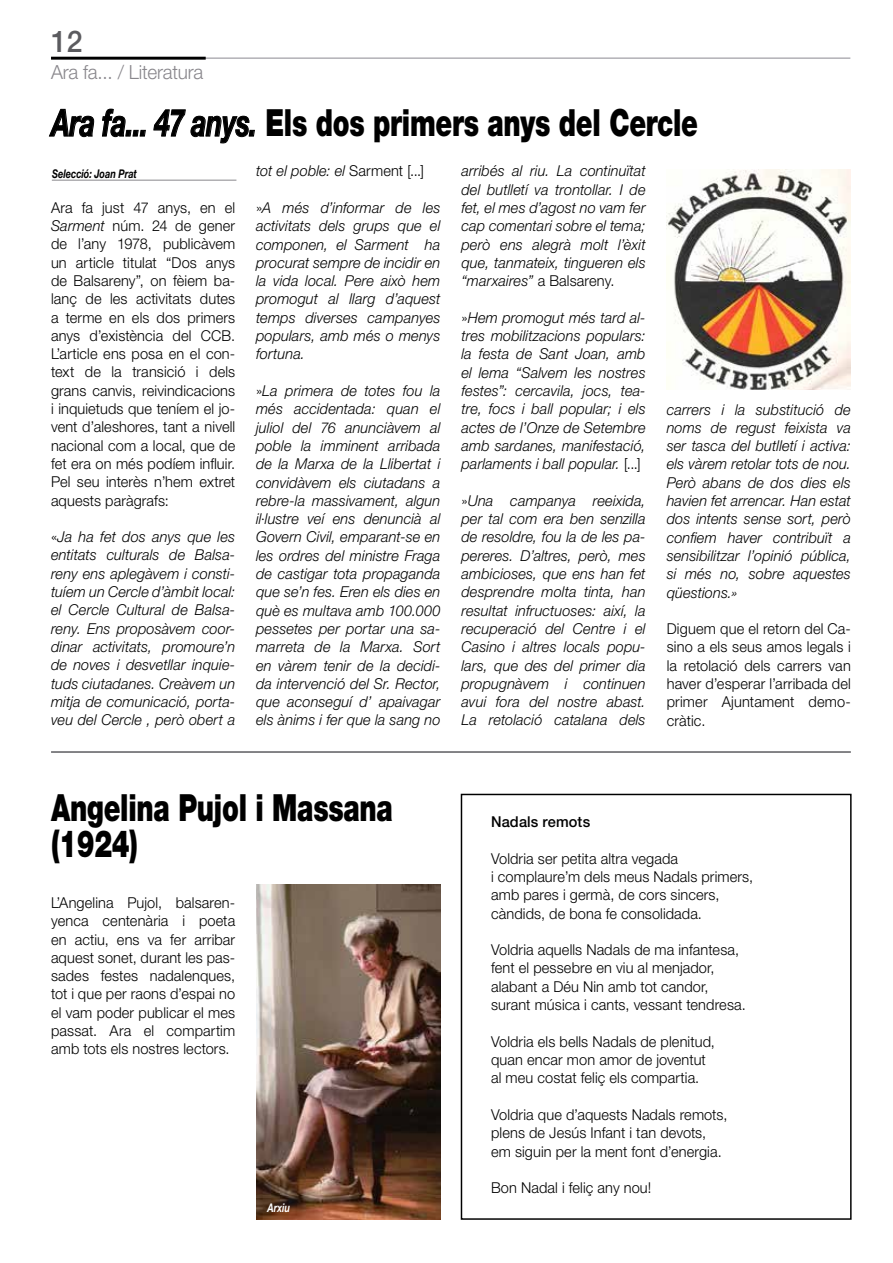
<style>
.page{position:relative;width:893px;height:1263px;background:#fff}
.page>*{position:absolute;margin:0;border:0;box-sizing:border-box;transform-origin:0 0}
.t1{font:900 37.5px/36px "Helvetica Neue LT Std";letter-spacing:-.01em;color:#000;scale:.71 1}
.t2{font:500 30px "Helvetica Neue LT Std";color:#5b5b5f;scale:.94 1}
.t3{font:300 19.5px "Helvetica Neue LT Std";letter-spacing:-.01em;color:#89878c}
.t4{font:italic 300 15px/18.3px "Helvetica Neue LT Std";letter-spacing:.01em;color:#000;text-align:justify}
.t5{font:300 15px/18.3px "Helvetica Neue LT Std";letter-spacing:.01em;color:#000}
.t6{font:500 15px "Helvetica Neue LT Std";letter-spacing:.01em;color:#000}
.t7{font:italic 700 12px "Helvetica Neue LT Std";color:#000;scale:.77 1}
.t8{font:italic 700 12px "Helvetica Neue LT Std";color:#fff;scale:.77 1}
.s1{font-weight:700;font-style:italic}
.s2{font-style:normal}
.s3{font-style:italic}
</style>
<div class="page">
<hr style="left:51px;top:57px;width:799px;height:2px;background:#b0afb5">
<hr style="left:51px;top:57px;width:155px;height:3px;background:#000">
<hr style="left:52px;top:180px;width:184px;height:1px;background:#89878c">
<img style="left:667px;top:169px;width:184px;height:221px">
<hr style="left:51px;top:751px;width:800px;height:2px;background:#5b5b5f">
<img style="left:256px;top:885px;width:184px;height:334px">
<h2 class="t2" style="left:51px;top:24px;width:35px">12</h2>
<h3 class="t3" style="left:51px;top:60px;width:154px">Ara fa... / Literatura</h3>
<h1 class="t1" style="left:52px;top:105px;width:912px"><span class="s1">Ara fa... 47 anys.</span> Els dos primers anys del Cercle</h1>
<p class="t7" style="left:52px;top:166px;width:112px">Selecció: Joan Prat</p>
<p class="t4" style="left:256px;top:162px;width:169px">tot el poble: el <span class="s2">Sarment [...]</span></p>
<p class="t4" style="left:256px;top:198px;width:186px"><span class="s2">»</span>A més d’informar de les activitats dels grups que el componen, el Sarment ha procurat sempre de incidir en la vida local. Pere això hem promogut al llarg d’aquest temps diverses campanyes populars, amb més o menys fortuna.</p>
<p class="t4" style="left:256px;top:381px;width:186px"><span class="s2">»</span>La primera de totes fou la més accidentada: quan el juliol del 76 anunciàvem al poble la imminent arribada de la Marxa de la Llibertat i convidàvem els ciutadans a rebre-la massivament, algun il·lustre veí ens denuncià al Govern Civil, emparant-se en les ordres del ministre Fraga de castigar tota propaganda que se’n fes. Eren els dies en què es multava amb 100.000 pessetes per portar una sa&shy;marreta de la Marxa. Sort en vàrem tenir de la decidi&shy;da intervenció del Sr. Rector, que aconseguí d’ apaivagar els ànims i fer que la sang no</p>
<p class="t5" style="left:51px;top:198px;width:186px;text-align:justify">Ara fa just 47 anys, en el <span class="s3">Sarment</span> núm. 24 de gener de l’any 1978, publicàvem un article titulat “Dos anys de Balsareny”, on fèiem ba&shy;lanç de les activitats dutes a terme en els dos primers anys d’existència del CCB.<br>L’article ens posa en el con&shy;text de la transició i dels grans canvis, reivindicacions i inquietuds que teníem el jo&shy;vent d’aleshores, tant a nivell nacional com a local, que de fet era on més podíem influir.<br>Pel seu interès n’hem extret aquests paràgrafs:</p>
<p class="t4" style="left:51px;top:527px;width:186px"><span class="s2">«</span>Ja ha fet dos anys que les entitats culturals de Balsa&shy;reny ens aplegàvem i consti&shy;tuíem un Cercle d’àmbit local: el Cercle Cultural de Balsa&shy;reny. Ens proposàvem coor&shy;dinar activitats, promoure’n de noves i desvetllar inquie&shy;tuds ciutadanes. Creàvem un mitja de comunicació, porta&shy;veu del Cercle , però obert a</p>
<p class="t4" style="left:461px;top:162px;width:186px">arribés al riu. La continuïtat del butlletí va trontollar. I de fet, el mes d’agost no vam fer cap comentari sobre el tema; però ens alegrà molt l’èxit que, tanmateix, tingueren els “marxaires” <span class="s2">a Balsareny.</span></p>
<p class="t4" style="left:461px;top:308px;width:186px"><span class="s2">»</span>Hem promogut més tard al&shy;tres mobilitzacions populars: la festa de Sant Joan, amb el lema “Salvem les nostres festes”: cercavila, jocs, tea&shy;tre, focs i ball popular; i els actes de l’Onze de Setembre amb sardanes, manifestació, parlaments i ball popular. <span class="s2">[...]</span></p>
<p class="t4" style="left:461px;top:491px;width:186px"><span class="s2">»</span>Una campanya reeixida, per tal com era ben senzilla de resoldre, fou la de les pa&shy;pereres. D’altres, però, mes ambicioses, que ens han fet desprendre molta tinta, han resultat infructuoses: així, la recuperació del Centre i el Casino i altres locals popu&shy;lars, que des del primer dia propugnàvem i continuen avui fora del nostre abast.<br>La retolació catalana dels</p>
<p class="t4" style="left:667px;top:400px;width:186px">carrers i la substitució de noms de regust feixista va ser tasca del butlletí i activa: els vàrem retolar tots de nou.<br>Però abans de dos dies els havien fet arrencar. Han estat dos intents sense sort, però confiem haver contribuït a sensibilitzar l’opinió pública, si més no, sobre aquestes qüestions.»</p>
<p class="t5" style="left:667px;top:619px;width:186px;text-align:justify">Diguem que el retorn del Ca&shy;sino a els seus amos legals i la retolació dels carrers van haver d’esperar l’arribada del primer Ajuntament demo&shy;cràtic.</p>
<h1 class="t1" style="left:51px;top:790px;width:483px">Angelina Pujol i Massana (1924)</h1>
<p class="t5" style="left:51px;top:893px;width:186px;text-align:justify">L’Angelina Pujol, balsaren&shy;yenca centenària i poeta en actiu, ens va fer arribar aquest sonet, durant les pas&shy;sades festes nadalenques, tot i que per raons d’espai no el vam poder publicar el mes passat. Ara el compartim amb tots els nostres lectors.</p>
<p class="t8" style="left:267px;top:1201px;width:31px">Arxiu</p>
<p class="t6" style="left:491px;top:813px;width:101px">Nadals remots</p>
<p class="t5" style="left:491px;top:849px;width:264px">Voldria ser petita altra vegada<br>i complaure’m dels meus Nadals primers, amb pares i germà, de cors sincers, càndids, de bona fe consolidada.</p>
<p class="t5" style="left:491px;top:940px;width:256px">Voldria aquells Nadals de ma infantesa, fent el pessebre en viu al menjador, alabant a Déu Nin amb tot candor, surant música i cants, vessant tendresa.</p>
<p class="t5" style="left:491px;top:1032px;width:225px">Voldria els bells Nadals de plenitud, quan encar mon amor de joventut al meu costat feliç els compartia.</p>
<p class="t5" style="left:491px;top:1105px;width:238px">Voldria que d’aquests Nadals remots, plens de Jesús Infant i tan devots, em siguin per la ment font d’energia.</p>
<p class="t5" style="left:491px;top:1178px;width:162px">Bon Nadal i feliç any nou!</p>
</div>
